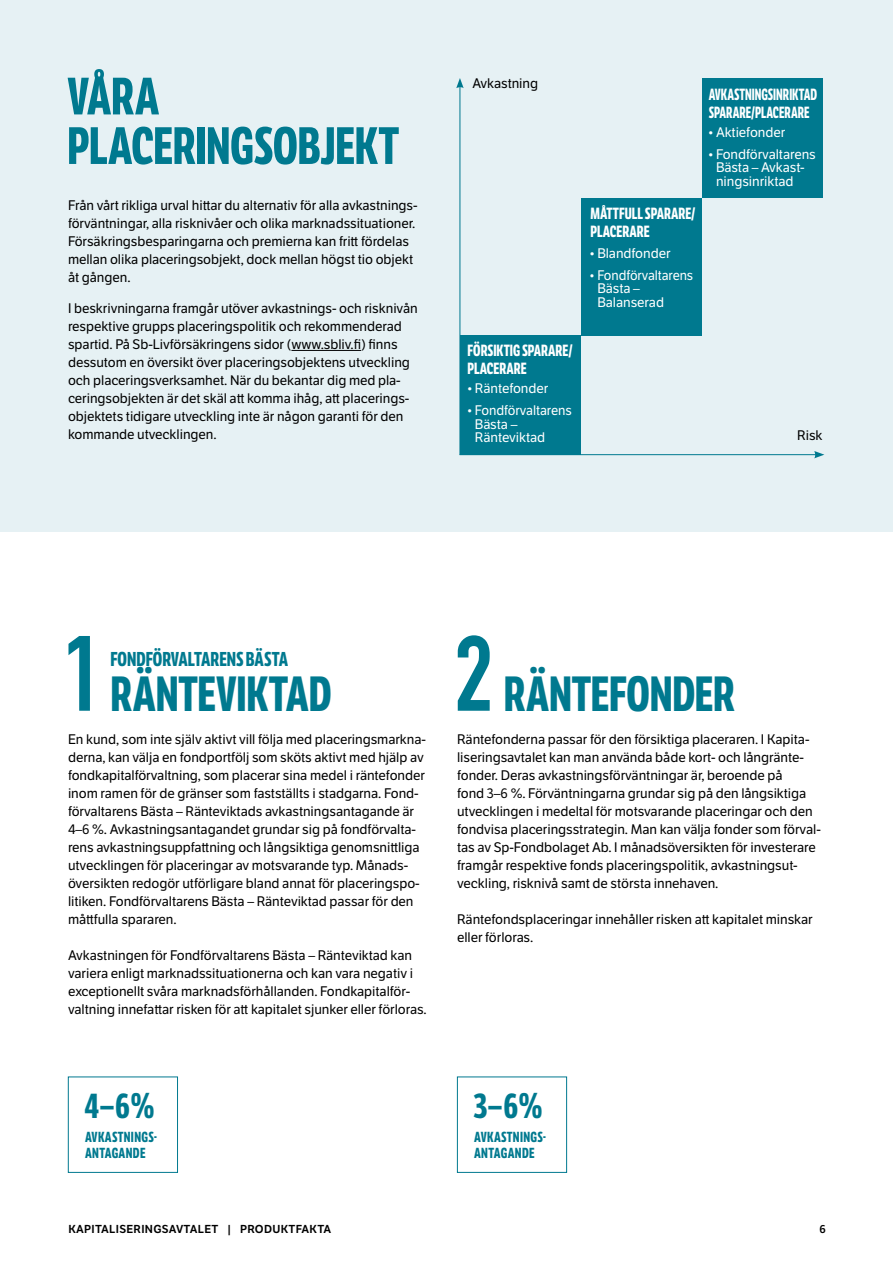
<style>
.page{position:relative;width:893px;height:1263px;background:#fff}
.page>*{position:absolute;margin:0;border:0;box-sizing:border-box;transform-origin:0 0}
.t1{font:700 105px "DIN Condensed";color:#00798f}
.H2_-_Otsikko_M{font:700 51px/49.5px "LFT Etica Compressed";letter-spacing:-.005em;color:#00798f}
.H3_-_Otsikko_M{font:700 48px "LFT Etica Compressed";letter-spacing:-.005em;color:#00798f}
.t2{font:700 34.95px "LFT Etica Compressed";color:#00798f}
.H3_-_Otsikko_M-2{font:700 19.5px "LFT Etica Compressed";letter-spacing:-.005em;color:#00798f}
.t3{font:700 15.75px/18px "LFT Etica Compressed";color:#fff}
.t4{font:700 15.75px/18px "LFT Etica Compressed";color:#fff;scale:.89 1}
.t5{font:700 14.1px/16.2px "LFT Etica Compressed";letter-spacing:.025em;color:#00798f}
.P_-_Leipäteksti_M__alaväli{font:13.5px/18px "LFT Etica";letter-spacing:-.005em;color:#000}
.t6{font:13.5px/13.5px "LFT Etica";letter-spacing:-.005em;color:#fff}
.t7{font:13.5px/13.5px "LFT Etica";letter-spacing:-.005em;color:#fff;scale:.96 1}
.t8{font:11.25px "LFT Etica SB";letter-spacing:.025em;color:#000}
</style>
<div class="page">
<div style="left:0;top:0;width:893px;height:531px;background:#e6f1f4"></div>
<hr style="left:291px;top:350px;width:70px;height:1px;background:#000">
<hr style="left:459px;top:86px;width:1px;height:369px;background:#00798f">
<svg style="left:456px;top:78px;width:8px;height:10px"></svg>
<hr style="left:460px;top:454px;width:356px;height:1px;background:#00798f">
<svg style="left:814px;top:451px;width:10px;height:7px"></svg>
<div style="left:702px;top:79px;width:121px;height:119px;background:#00798f"></div>
<div style="left:581px;top:198px;width:121px;height:137px;background:#00798f"></div>
<div style="left:460px;top:335px;width:121px;height:120px;background:#00798f"></div>
<div style="left:68px;top:1077px;width:110px;height:96px;border:1px solid #00798f"></div>
<div style="left:457px;top:1077px;width:110px;height:96px;border:1px solid #00798f"></div>
<h2 class="H2_-_Otsikko_M" style="left:67px;top:73px;width:333px">VÅRA<br>PLACERINGSOBJEKT</h2>
<p class="P_-_Leipäteksti_M__alaväli" style="left:68px;top:197px;width:351px">Från vårt rikliga urval hittar du alternativ för alla avkastnings&shy;förväntningar, alla risknivåer och olika marknadssituationer.<br>Försäkringsbesparingarna och premierna kan fritt fördelas mellan olika placeringsobjekt, dock mellan högst tio objekt åt gången.</p>
<p class="P_-_Leipäteksti_M__alaväli" style="left:68px;top:300px;width:351px">I beskrivningarna framgår utöver avkastnings- och risknivån respektive grupps placeringspolitik och rekommenderad spartid. På Sb-Livförsäkringens sidor (www.sbliv.fi) finns dessutom en översikt över placeringsobjektens utveckling och placeringsverksamhet. När du bekantar dig med pla&shy;ceringsobjekten är det skäl att komma ihåg, att placerings&shy;objektets tidigare utveckling inte är någon garanti för den kommande utvecklingen.</p>
<p class="P_-_Leipäteksti_M__alaväli" style="left:472px;top:75px;width:67px">Avkastning</p>
<p class="t3" style="left:467px;top:342px;width:107px">FÖRSIKTIG SPARARE/<br>PLACERARE</p>
<p class="t6" style="left:466px;top:382px;width:83px">•Räntefonder</p>
<p class="t6" style="left:475px;top:404px;width:98px;text-indent:-9px">• Fondförvaltarens<br>Bästa –<br>Ränteviktad</p>
<p class="t3" style="left:590px;top:205px;width:107px">MÅTTFULL SPARARE/<br>PLACERARE</p>
<p class="t6" style="left:589px;top:246px;width:83px">•Blandfonder</p>
<p class="t7" style="left:597px;top:268px;width:101px;text-indent:-9px">• Fondförvaltarens<br>Bästa –<br>Balanserad</p>
<p class="t4" style="left:709px;top:85px;width:123px">AVKASTNINGSINRIKTAD<br>SPARARE/PLACERARE</p>
<p class="t6" style="left:707px;top:125px;width:79px">•Aktiefonder</p>
<p class="t6" style="left:716px;top:147px;width:101px;text-indent:-9px">•Fondförvaltarens<br>Bästa – Avkast&shy;ningsinriktad</p>
<p class="P_-_Leipäteksti_M__alaväli" style="left:797px;top:427px;width:27px">Risk</p>
<h1 class="t1" style="left:63px;top:603px;width:41px">1</h1>
<h1 class="t1" style="left:454px;top:603px;width:41px">2</h1>
<h3 class="H3_-_Otsikko_M-2" style="left:110px;top:647px;width:179px">FONDFÖRVALTARENS BÄSTA</h3>
<h3 class="H3_-_Otsikko_M" style="left:110px;top:665px;width:223px">RÄNTEVIKTAD</h3>
<p class="P_-_Leipäteksti_M__alaväli" style="left:68px;top:730px;width:359px">En kund, som inte själv aktivt vill följa med placeringsmarkna&shy;derna, kan välja en fondportfölj som sköts aktivt med hjälp av fondkapitalförvaltning, som placerar sina medel i räntefonder inom ramen för de gränser som fastställts i stadgarna. Fond&shy;förvaltarens Bästa – Ränteviktads avkastningsantagande är 4–6 %. Avkastningsantagandet grundar sig på fondförvalta&shy;rens avkastningsuppfattning och långsiktiga genomsnittliga utvecklingen för placeringar av motsvarande typ. Månads&shy;översikten redogör utförligare bland annat för placeringspo&shy;litiken. Fondförvaltarens Bästa – Ränteviktad passar för den måttfulla spararen.</p>
<p class="P_-_Leipäteksti_M__alaväli" style="left:68px;top:946px;width:360px">Avkastningen för Fondförvaltarens Bästa – Ränteviktad kan variera enligt marknadssituationerna och kan vara negativ i exceptionellt svåra marknadsförhållanden. Fondkapitalför&shy;valtning innefattar risken för att kapitalet sjunker eller förloras.</p>
<h3 class="H3_-_Otsikko_M" style="left:504px;top:665px;width:233px">RÄNTEFONDER</h3>
<p class="P_-_Leipäteksti_M__alaväli" style="left:457px;top:730px;width:365px">Räntefonderna passar för den försiktiga placeraren. I Kapita&shy;liseringsavtalet kan man använda både kort- och långränte&shy;fonder. Deras avkastningsförväntningar är, beroende på<br>fond 3–6 %. Förväntningarna grundar sig på den långsiktiga utvecklingen i medeltal för motsvarande placeringar och den fondvisa placeringsstrategin. Man kan välja fonder som förval&shy;tas av Sp-Fondbolaget Ab. I månadsöversikten för investerare framgår respektive fonds placeringspolitik, avkastningsut&shy;veckling, risknivå samt de största innehaven.</p>
<p class="P_-_Leipäteksti_M__alaväli" style="left:457px;top:910px;width:357px">Räntefondsplaceringar innehåller risken att kapitalet minskar eller förloras.</p>
<h3 class="t2" style="left:84px;top:1085px;width:71px">4–6%</h3>
<p class="t5" style="left:85px;top:1129px;width:73px">AVKASTNINGS-<br>ANTAGANDE</p>
<h3 class="t2" style="left:473px;top:1085px;width:70px">3–6%</h3>
<p class="t5" style="left:474px;top:1129px;width:73px">AVKASTNINGS-<br>ANTAGANDE</p>
<p class="t8" style="left:68px;top:1222px;width:264px">KAPITALISERINGSAVTALET | PRODUKTFAKTA</p>
<p class="t8" style="left:819px;top:1222px;width:8px">6</p>
</div>
